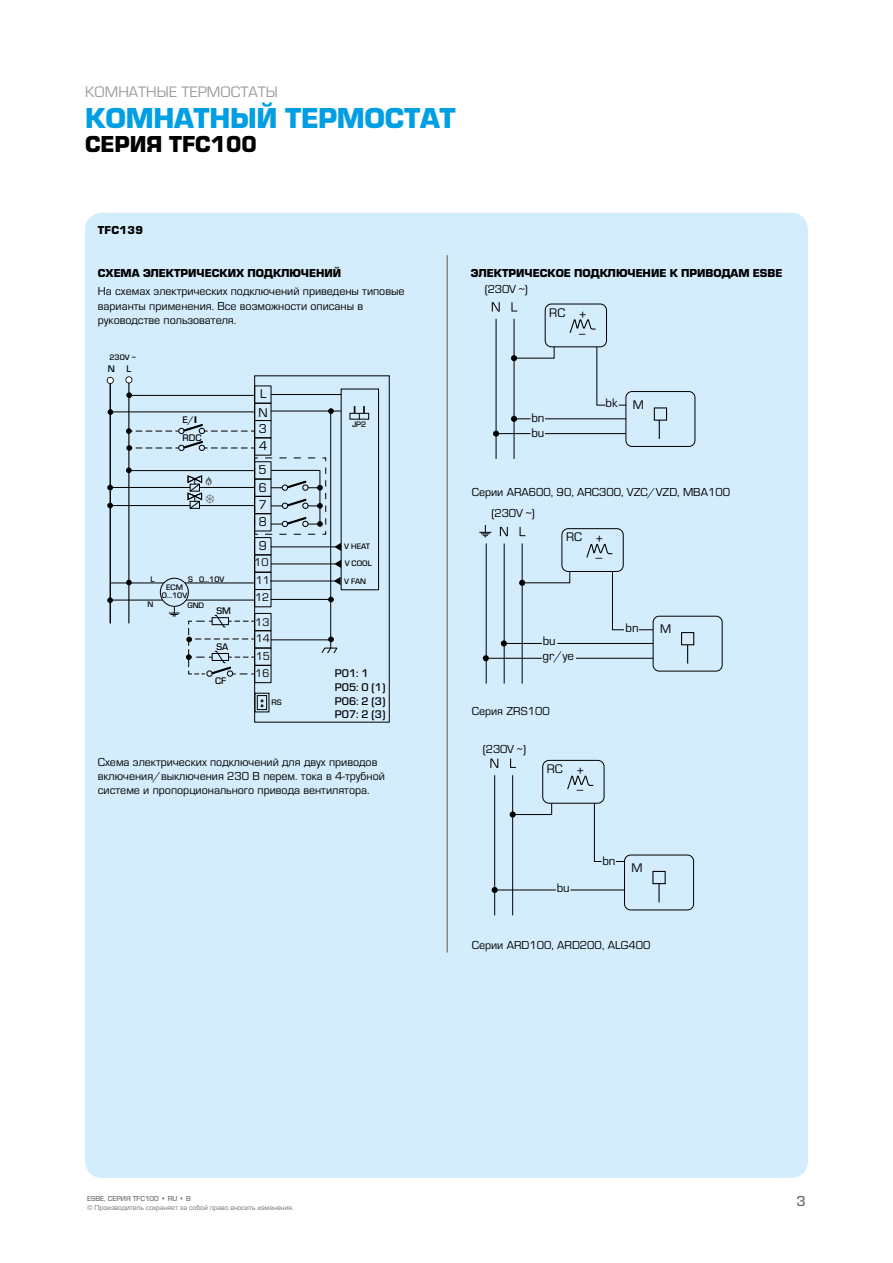
<style>
.page{position:relative;width:893px;height:1263px;background:#fff}
.page>*{position:absolute;margin:0;border:0;box-sizing:border-box;transform-origin:0 0}
.t1{font:700 30px "ESBE Eurostile";letter-spacing:-.01em;color:#009fe3}
.t2{font:700 24px "ESBE Eurostile";color:#000}
.t3{font:15.75px "ESBE Eurostile";color:#9d9d9c}
.t4{font:500 15px "ESBE Eurostile";color:#706f6f}
.t5{font:13.2px/17.2px "ESBE Eurostile";color:#000}
.t6{font:12.9px/15.1px "ESBE Eurostile";color:#000}
.t7{font:12px/14.2px "ESBE Eurostile";color:#000}
.t8{font:700 12px "ESBE Eurostile";color:#000}
.t9{font:500 11.55px/13.8px "ESBE Eurostile";color:#000}
.t10{font:11.55px/17.2px "ESBE Eurostile";color:#000}
.t11{font:500 9.9px/18.1px "ESBE Eurostile";color:#000}
.t12{font:500 8.25px/8.2px "ESBE Eurostile";color:#000;text-align:center}
.t13{font:7.5px "ESBE Eurostile";color:#706f6f}
.t14{font:500 7.5px "ESBE Eurostile";color:#706f6f}
.s1{font-weight:700}
</style>
<div class="page">
<div style="left:85px;top:213px;width:723px;height:965px;background:#d4edfc;border-radius:17px"></div>
<div style="left:254px;top:403px;width:17px;height:18px;border:1px solid #000"></div>
<div style="left:254px;top:665px;width:17px;height:18px;border:1px solid #000"></div>
<div style="left:254px;top:375px;width:136px;height:347px;border:1px solid #000"></div>
<div style="left:257px;top:695px;width:10px;height:15px;border:1px solid #000"></div>
<svg style="left:261px;top:699px;width:2px;height:8px"></svg>
<svg style="left:107px;top:597px;width:6px;height:6px"></svg>
<div style="left:341px;top:389px;width:38px;height:201px;border:1px solid #000"></div>
<hr style="left:271px;top:394px;width:70px;height:1px;background:#000">
<div style="left:350px;top:413px;width:19px;height:7px;border:1px solid #000"></div>
<svg style="left:354px;top:406px;width:11px;height:13px"></svg>
<hr style="left:129px;top:395px;width:125px;height:1px;background:#000">
<hr style="left:110px;top:411px;width:144px;height:1px;background:#000">
<hr style="left:110px;top:487px;width:80px;height:1px;background:#000">
<hr style="left:110px;top:505px;width:80px;height:1px;background:#000">
<hr style="left:111px;top:582px;width:53px;height:1px;background:#000">
<hr style="left:110px;top:600px;width:53px;height:1px;background:#000">
<hr style="left:129px;top:380px;width:1px;height:243px;background:#000">
<svg style="left:125px;top:376px;width:7px;height:7px"></svg>
<hr style="left:110px;top:380px;width:1px;height:243px;background:#000">
<svg style="left:107px;top:377px;width:7px;height:7px"></svg>
<svg style="left:126px;top:392px;width:6px;height:6px"></svg>
<svg style="left:107px;top:485px;width:6px;height:5px"></svg>
<svg style="left:107px;top:503px;width:6px;height:5px"></svg>
<svg style="left:126px;top:408px;width:215px;height:269px"></svg>
<svg style="left:108px;top:409px;width:5px;height:6px"></svg>
<hr style="left:496px;top:319px;width:1px;height:140px;background:#000">
<hr style="left:514px;top:319px;width:1px;height:140px;background:#000">
<svg style="left:511px;top:346px;width:44px;height:15px"></svg>
<svg style="left:493px;top:431px;width:6px;height:6px"></svg>
<hr style="left:545px;top:433px;width:81px;height:1px;background:#000">
<hr style="left:497px;top:433px;width:34px;height:1px;background:#000">
<hr style="left:545px;top:418px;width:81px;height:1px;background:#000">
<svg style="left:511px;top:416px;width:20px;height:6px"></svg>
<svg style="left:596px;top:346px;width:10px;height:60px"></svg>
<svg style="left:511px;top:302px;width:6px;height:10px"></svg>
<div style="left:626px;top:391px;width:69px;height:56px;border:1px solid #000;border-radius:6px"></div>
<div style="left:545px;top:304px;width:62px;height:43px;border:1px solid #000;border-radius:6px"></div>
<svg style="left:569px;top:319px;width:27px;height:14px"></svg>
<svg style="left:492px;top:302px;width:8px;height:10px"></svg>
<svg style="left:653px;top:407px;width:15px;height:32px"></svg>
<hr style="left:504px;top:543px;width:1px;height:141px;background:#000">
<hr style="left:522px;top:543px;width:1px;height:141px;background:#000">
<hr style="left:486px;top:543px;width:1px;height:141px;background:#000">
<svg style="left:519px;top:571px;width:51px;height:15px"></svg>
<svg style="left:501px;top:640px;width:6px;height:6px"></svg>
<svg style="left:483px;top:655px;width:6px;height:6px"></svg>
<svg style="left:612px;top:571px;width:13px;height:59px"></svg>
<svg style="left:639px;top:629px;width:14px;height:1px"></svg>
<hr style="left:576px;top:658px;width:77px;height:1px;background:#000">
<hr style="left:486px;top:658px;width:56px;height:1px;background:#000">
<hr style="left:557px;top:643px;width:96px;height:1px;background:#000">
<hr style="left:505px;top:643px;width:37px;height:1px;background:#000">
<div style="left:653px;top:616px;width:69px;height:55px;border:1px solid #000;border-radius:6px"></div>
<svg style="left:520px;top:527px;width:5px;height:9px"></svg>
<svg style="left:479px;top:525px;width:12px;height:12px"></svg>
<div style="left:562px;top:528px;width:61px;height:44px;border:1px solid #000;border-radius:6px"></div>
<svg style="left:586px;top:543px;width:27px;height:15px"></svg>
<svg style="left:500px;top:527px;width:8px;height:9px"></svg>
<svg style="left:681px;top:632px;width:14px;height:32px"></svg>
<hr style="left:494px;top:775px;width:1px;height:140px;background:#000">
<hr style="left:512px;top:775px;width:1px;height:140px;background:#000">
<svg style="left:510px;top:803px;width:42px;height:14px"></svg>
<svg style="left:492px;top:887px;width:6px;height:6px"></svg>
<svg style="left:594px;top:802px;width:8px;height:60px"></svg>
<hr style="left:495px;top:890px;width:61px;height:1px;background:#000">
<hr style="left:570px;top:890px;width:54px;height:1px;background:#000">
<div style="left:624px;top:855px;width:70px;height:55px;border:1px solid #000;border-radius:6px"></div>
<svg style="left:490px;top:758px;width:8px;height:10px"></svg>
<svg style="left:510px;top:759px;width:6px;height:9px"></svg>
<div style="left:543px;top:760px;width:61px;height:43px;border:1px solid #000;border-radius:6px"></div>
<svg style="left:567px;top:775px;width:27px;height:15px"></svg>
<svg style="left:652px;top:870px;width:14px;height:32px"></svg>
<hr style="left:446px;top:255px;width:2px;height:697px;background:#878787">
<h3 class="t3" style="left:85px;top:83px;width:194px">КОМНАТНЫЕ ТЕРМОСТАТЫ</h3>
<h1 class="t1" style="left:85px;top:102px;width:372px">КОМНАТНЫЙ ТЕРМОСТАТ</h1>
<h2 class="t2" style="left:85px;top:131px;width:173px">СЕРИЯ TFC100</h2>
<p class="t8" style="left:98px;top:224px;width:47px">TFC139</p>
<p class="t8" style="left:98px;top:266px;width:245px">СХЕМА ЭЛЕКТРИЧЕСКИХ ПОДКЛЮЧЕНИЙ</p>
<p class="t8" style="left:471px;top:266px;width:313px">ЭЛЕКТРИЧЕСКОЕ ПОДКЛЮЧЕНИЕ К ПРИВОДАМ ESBE</p>
<p class="t7" style="left:98px;top:285px;width:308px">На схемах электрических подключений приведены типовые варианты применения. Все возможности описаны в руководстве пользователя.</p>
<p class="t7" style="left:485px;top:282px;width:45px">(230V ∼)</p>
<p class="t6" style="left:549px;top:305px;width:39px">RC +</p>
<p class="t12" style="left:109px;top:353px;width:28px">230V ∼</p>
<p class="t11" style="left:108px;top:360px;width:25px">N L</p>
<p class="t11" style="left:183px;top:411px;width:21px">E/<span class="s1">I<br></span>RDC</p>
<p class="t12" style="left:150px;top:575px;width:6px">L</p>
<p class="t12" style="left:188px;top:575px;width:38px">S 0...10V</p>
<p class="t12" style="left:148px;top:600px;width:7px">N</p>
<p class="t12" style="left:162px;top:583px;width:27px">ECM<br>0...10V</p>
<p class="t12" style="left:187px;top:601px;width:18px">GND</p>
<p class="t11" style="left:216px;top:602px;width:16px">SM</p>
<p class="t11" style="left:216px;top:637px;width:13px">SA</p>
<p class="t11" style="left:215px;top:672px;width:13px">CF</p>
<p class="t5" style="left:260px;top:386px;width:8px">L</p>
<p class="t5" style="left:259px;top:420px;width:10px">3</p>
<p class="t5" style="left:259px;top:404px;width:11px">N</p>
<p class="t5" style="left:259px;top:434px;width:10px;line-height:23.9px">4<br>5</p>
<p class="t5" style="left:259px;top:479px;width:10px;text-align:justify">6<br>7<br>8</p>
<p class="t5" style="left:259px;top:537px;width:10px">9</p>
<p class="t10" style="left:254px;top:554px;width:17px">10<br>11</p>
<p class="t12" style="left:352px;top:421px;width:16px">JP2</p>
<p class="t12" style="left:344px;top:538px;width:29px;line-height:17px;text-align:left">V HEAT<br>V COOL</p>
<p class="t12" style="left:344px;top:577px;width:23px">V FAN</p>
<p class="t6" style="left:531px;top:410px;width:15px">bn bu</p>
<p class="t6" style="left:579px;top:321px;width:8px">_</p>
<p class="t6" style="left:606px;top:396px;width:14px">bk</p>
<p class="t6" style="left:633px;top:397px;width:13px">M</p>
<p class="t7" style="left:472px;top:485px;width:260px">Серии ARA600, 90, ARC300, VZC/VZD, MBA100</p>
<p class="t7" style="left:492px;top:506px;width:45px">(230V ∼)</p>
<p class="t6" style="left:566px;top:530px;width:39px">RC +</p>
<p class="t10" style="left:255px;top:589px;width:16px">12</p>
<p class="t10" style="left:256px;top:630px;width:16px">14</p>
<p class="t10" style="left:255px;top:613px;width:16px">13</p>
<p class="t6" style="left:250px;top:634px;width:15px">bn</p>
<p class="t6" style="left:543px;top:633px;width:15px">bu</p>
<p class="t6" style="left:250px;top:650px;width:15px">bu</p>
<p class="t6" style="left:543px;top:649px;width:33px">gr/ye</p>
<p class="t10" style="left:256px;top:648px;width:16px">15</p>
<p class="t10" style="left:255px;top:665px;width:16px">16</p>
<p class="t12" style="left:271px;top:698px;width:12px">RS</p>
<p class="t9" style="left:335px;top:666px;width:52px">P01: 1<br>P05: 0 (1)<br>P06: 2 (3)<br>P07: 2 (3)</p>
<p class="t7" style="left:472px;top:704px;width:80px">Серия ZRS100</p>
<p class="t7" style="left:483px;top:742px;width:45px">(230V ∼)</p>
<p class="t6" style="left:625px;top:620px;width:15px">bn</p>
<p class="t6" style="left:660px;top:622px;width:13px">M</p>
<p class="t7" style="left:98px;top:755px;width:289px">Схема электрических подключений для двух приводов включения/выключения 230 В перем. тока в 4-трубной системе и пропорционального привода вентилятора.</p>
<p class="t6" style="left:269px;top:780px;width:37px">Type 3</p>
<p class="t6" style="left:547px;top:761px;width:39px">RC +</p>
<p class="t6" style="left:577px;top:778px;width:8px">_</p>
<p class="t6" style="left:557px;top:880px;width:15px">bu</p>
<p class="t6" style="left:602px;top:853px;width:15px">bn</p>
<p class="t6" style="left:631px;top:860px;width:13px">M</p>
<p class="t7" style="left:472px;top:938px;width:180px">Серии ARD100, ARD200, ALG400</p>
<p class="t14" style="left:87px;top:1194px;width:105px">ESBE, СЕРИЯ TFC100 • RU • B</p>
<p class="t13" style="left:87px;top:1203px;width:208px">© Производитель сохраняет за собой право вносить изменения.</p>
<p class="t4" style="left:796px;top:1193px;width:11px">3</p>
</div>
